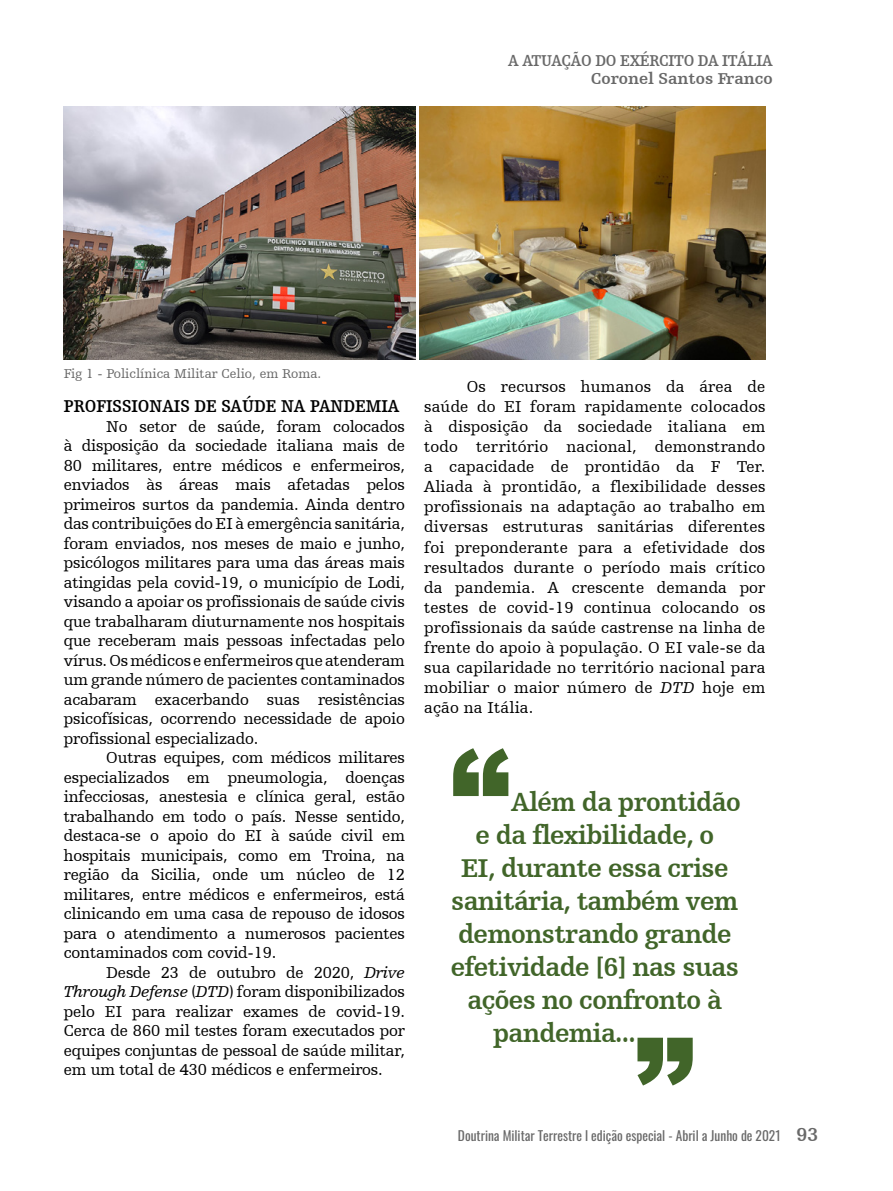
<style>
.page{position:relative;width:893px;height:1191px;background:#fff}
.page>*{position:absolute;margin:0;border:0;box-sizing:border-box;transform-origin:0 0}
.t1{font:900 120px "Arial";color:#416529}
.t2{font:700 27px "Humanist Slabserif 712 BT";letter-spacing:-.025em;color:#416529}
.t3{font:700 18px "Humanist Slabserif 712 BT";color:#000;scale:.9 1}
.t4{font:16.5px/19.5px "Humanist Slabserif 712 BT";letter-spacing:-.01em;color:#000;text-align:justify}
.editorial{font:700 16.5px "Humanist Slabserif 712 BT";letter-spacing:-.02em;color:#696969;scale:.9 1}
.editorial-2{font:700 16.5px "Humanist Slabserif 712 BT";color:#696969}
.t5{font:13.5px "Humanist Slabserif 712 BT";color:#696969}
.t6{font:13.35px "Oswald";color:#696969}
.s1{font-style:italic}
.s2{font-family:"Humanist Slabserif 712 BT";font-weight:700;font-size:19.5px}
</style>
<div class="page">
<img style="left:64px;top:106px;width:351px;height:253px">
<img style="left:419px;top:106px;width:346px;height:253px">
<p class="editorial" style="left:508px;top:50px;width:295px">A ATUAÇÃO DO EXÉRCITO DA ITÁLIA</p>
<p class="editorial-2" style="left:591px;top:68px;width:183px">Coronel Santos Franco</p>
<p class="t5" style="left:64px;top:365px;width:259px">Fig 1 - Policlínica Militar Celio, em Roma.</p>
<p class="t3" style="left:64px;top:395px;width:374px">PROFISSIONAIS DE SAÚDE NA PANDEMIA</p>
<p class="t4" style="left:64px;top:416px;width:343px;text-indent:43px">No setor de saúde, foram colocados à disposição da sociedade italiana mais de 80 militares, entre médicos e enfermeiros, enviados às áreas mais afetadas pelos primeiros surtos da pandemia. Ainda dentro das contribuições do EI à emergência sanitária, foram enviados, nos meses de maio e junho, psicólogos militares para uma das áreas mais atingidas pela covid-19, o município de Lodi, visando a apoiar os profissionais de saúde civis que trabalharam diuturnamente nos hospitais que receberam mais pessoas infectadas pelo vírus. Os médicos e enfermeiros que atenderam um grande número de pacientes contaminados acabaram exacerbando suas resistências psicofísicas, ocorrendo necessidade de apoio profissional especializado.</p>
<p class="t4" style="left:64px;top:747px;width:343px;text-indent:43px">Outras equipes, com médicos militares especializados em pneumologia, doenças infecciosas, anestesia e clínica geral, estão trabalhando em todo o país. Nesse sentido, destaca-se o apoio do EI à saúde civil em hospitais municipais, como em Troina, na região da Sicilia, onde um núcleo de 12 militares, entre médicos e enfermeiros, está clinicando em uma casa de repouso de idosos para o atendimento a numerosos pacientes contaminados com covid-19.</p>
<p class="t4" style="left:64px;top:962px;width:343px;text-indent:43px">Desde 23 de outubro de 2020, <span class="s1">Drive Through Defense</span> (<span class="s1">DTD</span>) foram disponibilizados pelo EI para realizar exames de covid-19.<br>Cerca de 860 mil testes foram executados por equipes conjuntas de pessoal de saúde militar, em um total de 430 médicos e enfermeiros.</p>
<p class="t4" style="left:424px;top:376px;width:343px;line-height:20.1px;text-indent:43px">Os recursos humanos da área de saúde do EI foram rapidamente colocados à disposição da sociedade italiana em todo território nacional, demonstrando a capacidade de prontidão da F Ter.<br>Aliada à prontidão, a flexibilidade desses profissionais na adaptação ao trabalho em diversas estruturas sanitárias diferentes foi preponderante para a efetividade dos resultados durante o período mais crítico da pandemia. A crescente demanda por testes de covid-19 continua colocando os profissionais da saúde castrense na linha de frente do apoio à população. O EI vale-se da sua capilaridade no território nacional para mobiliar o maior número de <span class="s1">DTD</span> hoje em ação na Itália.</p>
<p class="t1" style="left:450px;top:705px;width:61px">“</p>
<p class="t2" style="left:511px;top:785px;width:231px">Além da prontidão</p>
<p class="t2" style="left:475px;top:818px;width:240px">e da flexibilidade, o</p>
<p class="t2" style="left:461px;top:851px;width:269px">EI, durante essa crise</p>
<p class="t2" style="left:451px;top:884px;width:289px">sanitária, também vem</p>
<p class="t2" style="left:458px;top:917px;width:275px">demonstrando grande</p>
<p class="t2" style="left:451px;top:950px;width:290px">efetividade [6] nas suas</p>
<p class="t2" style="left:467px;top:983px;width:256px">ações no confronto à</p>
<p class="t2" style="left:493px;top:1016px;width:144px">pandemia...</p>
<p class="t1" style="left:696px;top:1128px;width:61px;rotate:-180deg">“</p>
<p class="t6" style="left:458px;top:1123px;width:362px">Doutrina Militar Terrestre l edição especial - Abril a Junho de 2021 <span class="s2">93</span></p>
</div>
